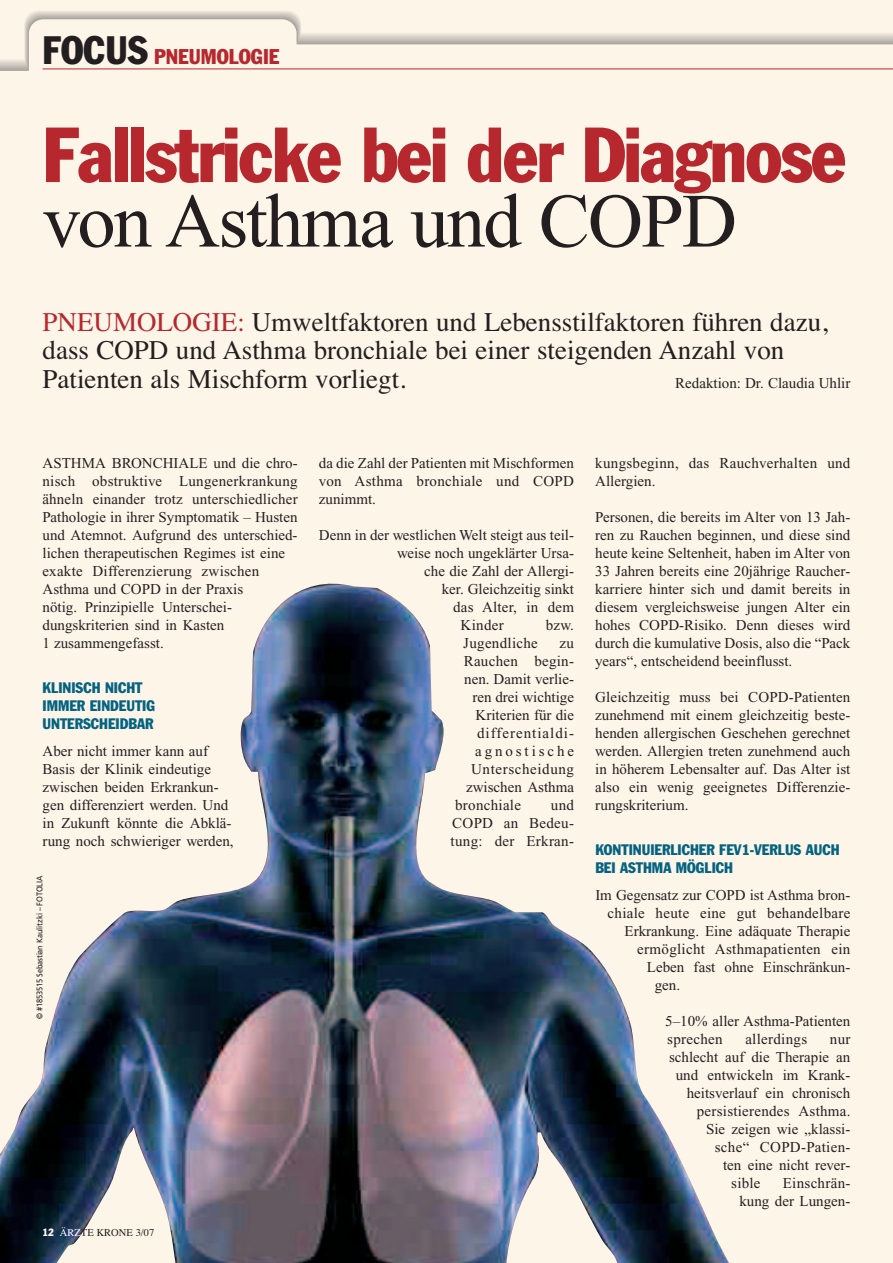
<style>
.page{position:relative;width:893px;height:1263px;background:#fef5e9}
.page>*{position:absolute;margin:0;border:0;box-sizing:border-box;transform-origin:0 0}
.t1{font:condensed 76.5px "Franklin Gothic";letter-spacing:-.025em;color:#b7282e}
.t2{font:76.5px "Times";letter-spacing:-.025em;color:#231f20}
.t3{font:27px/28.5px "Times";color:#231f20}
.t4{font:condensed 21px "Franklin Gothic";color:#b7282e}
.t5{font:15px/18px "Times";color:#231f20;text-align:justify}
.t6{font:15px/18px "Times";letter-spacing:.02em;color:#231f20}
.t7{font:condensed 15px/18px "Franklin Gothic";color:#046380}
.t8{font:15px "Times";letter-spacing:.065em;color:#231f20}
.t9{font:15px "Times";letter-spacing:.04em;color:#231f20}
.t10{font:15px "Times";letter-spacing:.195em;color:#231f20}
.t11{font:10.5px "Times";color:#231f20}
.t12{font:8.25px "Frutiger";letter-spacing:-.015em;color:#231f20;scale:.9 1}
.s1{font-size:39px;color:#231f20}
.s2{color:#b7282e}
.s3{font-family:"Franklin Gothic";font-stretch:condensed;color:#fff}
.s4{color:#fff}
</style>
<div class="page">
<svg style="left:0;top:19px;width:893px;height:52px"></svg>
<img style="left:0;top:583px;width:729px;height:680px">
<hr style="left:43px;top:69px;width:850px;height:1px;background:#b7282e">
<h3 class="t4" style="left:43px;top:49px;width:238px"><span class="s1">FOCUS</span> PNEUMOLOGIE</h3>
<h1 class="t1" style="left:43px;top:128px;width:805px">Fallstricke bei der Diagnose</h1>
<h1 class="t2" style="left:43px;top:193px;width:696px">von Asthma und COPD</h1>
<h2 class="t3" style="left:43px;top:310px;width:787px"><span class="s2">PNEUMOLOGIE:</span> Umweltfaktoren und Lebensstilfaktoren führen dazu, dass COPD und Asthma bronchiale bei einer steigenden Anzahl von<br>Patienten als Mischform vorliegt.</h2>
<p class="t5" style="left:675px;top:375px;width:177px">Redaktion: Dr. Claudia Uhlir</p>
<p class="t5" style="left:43px;top:455px;width:257px;text-align:left">ASTHMA BRONCHIALE und die chro&shy;nisch obstruktive Lungenerkrankung ähneln einander trotz unterschiedlicher Pathologie in ihrer Symptomatik – Husten und Atemnot. Aufgrund des unterschied&shy;lichen therapeutischen Regimes ist eine exakte Differenzierung zwischen Asthma und COPD in der Praxis<br>nötig. Prinzipielle Unterschei&shy;dungskriterien sind in Kasten<br>1 zusammengefasst.</p>
<p class="t7" style="left:43px;top:680px;width:114px">KLINISCH NICHT<br>IMMER EINDEUTIG<br>UNTERSCHEIDBAR</p>
<p class="t5" style="left:43px;top:743px;width:193px;text-align:left">Aber nicht immer kann auf<br>Basis der Klinik eindeutige zwischen beiden Erkrankun&shy;gen differenziert werden. Und in Zukunft könnte die Abklä&shy;rung noch schwieriger werden,</p>
<p class="t12" style="left:36px;top:1019px;width:161px;rotate:-90deg">© #1853515 Sebastian Kaulitzki – FOTOLIA</p>
<p class="t11" style="left:43px;top:1229px;width:113px"><span class="s3">12</span> <span class="s4">ÄRZ</span>TE KRONE 3/07</p>
<p class="t5" style="left:319px;top:455px;width:257px">da die Zahl der Patienten mit Mischformen von Asthma bronchiale und COPD zunimmt.</p>
<p class="t5" style="left:319px;top:527px;width:257px">Denn in der westlichen Welt steigt aus teil-</p>
<p class="t5" style="left:397px;top:545px;width:178px">weise noch ungeklärter Ursa-</p>
<p class="t5" style="left:424px;top:563px;width:151px">che die Zahl der Allergi-</p>
<p class="t5" style="left:442px;top:581px;width:134px">ker. Gleichzeitig sinkt</p>
<p class="t5" style="left:453px;top:599px;width:122px">das Alter, in dem</p>
<p class="t5" style="left:461px;top:617px;width:45px">Kinder</p>
<p class="t5" style="left:546px;top:617px;width:30px">bzw.</p>
<p class="t6" style="left:463px;top:635px;width:76px">Jugendliche</p>
<p class="t5" style="left:560px;top:635px;width:16px">zu</p>
<p class="t6" style="left:464px;top:653px;width:112px">Rauchen begin-</p>
<p class="t5" style="left:464px;top:671px;width:111px">nen. Damit verlie-</p>
<p class="t5" style="left:473px;top:689px;width:103px">ren drei wichtige</p>
<p class="t5" style="left:476px;top:707px;width:100px">Kriterien für die</p>
<p class="t8" style="left:477px;top:728px;width:99px">differentialdi-</p>
<p class="t10" style="left:475px;top:746px;width:100px">agnostische</p>
<p class="t9" style="left:471px;top:764px;width:104px">Unterscheidung</p>
<p class="t5" style="left:466px;top:779px;width:109px">zwischen Asthma</p>
<p class="t6" style="left:455px;top:797px;width:68px">bronchiale</p>
<p class="t5" style="left:451px;top:797px;width:125px;text-indent:100px">und COPD an Bedeu&shy;tung: der Erkran-</p>
<p class="t6" style="left:595px;top:455px;width:257px">kungsbeginn, das Rauchverhalten und<br>Allergien.</p>
<p class="t5" style="left:595px;top:509px;width:257px">Personen, die bereits im Alter von 13 Jah&shy;ren zu Rauchen beginnen, und diese sind heute keine Seltenheit, haben im Alter von 33 Jahren bereits eine 20jährige Raucher&shy;karriere hinter sich und damit bereits in diesem vergleichsweise jungen Alter ein hohes COPD-Risiko. Denn dieses wird durch die kumulative Dosis, also die “Pack years“, entscheidend beeinflusst.</p>
<p class="t5" style="left:595px;top:689px;width:257px">Gleichzeitig muss bei COPD-Patienten zunehmend mit einem gleichzeitig beste&shy;henden allergischen Geschehen gerechnet werden. Allergien treten zunehmend auch in höherem Lebensalter auf. Das Alter ist also ein wenig geeignetes Differenzie&shy;rungskriterium.</p>
<p class="t7" style="left:595px;top:842px;width:246px">KONTINUIERLICHER FEV1-VERLUS AUCH<br>BEI ASTHMA MÖGLICH</p>
<p class="t5" style="left:595px;top:887px;width:257px">Im Gegensatz zur COPD ist Asthma bron-</p>
<p class="t6" style="left:608px;top:905px;width:244px">chiale heute eine gut behandelbare</p>
<p class="t5" style="left:624px;top:923px;width:227px">Erkrankung. Eine adäquate Therapie</p>
<p class="t6" style="left:637px;top:941px;width:215px">ermöglicht Asthmapatienten ein</p>
<p class="t5" style="left:647px;top:959px;width:205px">Leben fast ohne Einschränkun-</p>
<p class="t5" style="left:655px;top:977px;width:27px">gen.</p>
<p class="t5" style="left:665px;top:1013px;width:187px">5–10% aller Asthma-Patienten sprechen</p>
<p class="t6" style="left:745px;top:1031px;width:63px">allerdings</p>
<p class="t5" style="left:830px;top:1031px;width:22px">nur</p>
<p class="t5" style="left:669px;top:1049px;width:183px">schlecht auf die Therapie an</p>
<p class="t5" style="left:676px;top:1067px;width:176px">und entwickeln im Krank-</p>
<p class="t5" style="left:687px;top:1085px;width:165px">heitsverlauf ein chronisch</p>
<p class="t5" style="left:697px;top:1103px;width:155px">persistierendes Asthma.</p>
<p class="t5" style="left:706px;top:1121px;width:146px">Sie zeigen wie „klassi-</p>
<p class="t6" style="left:715px;top:1139px;width:137px">sche“ COPD-Patien-</p>
<p class="t5" style="left:723px;top:1157px;width:129px">ten eine nicht rever-</p>
<p class="t5" style="left:731px;top:1175px;width:31px">sible</p>
<p class="t5" style="left:739px;top:1175px;width:113px;text-align:right">Einschrän-<br>kung der Lungen-</p>
</div>
